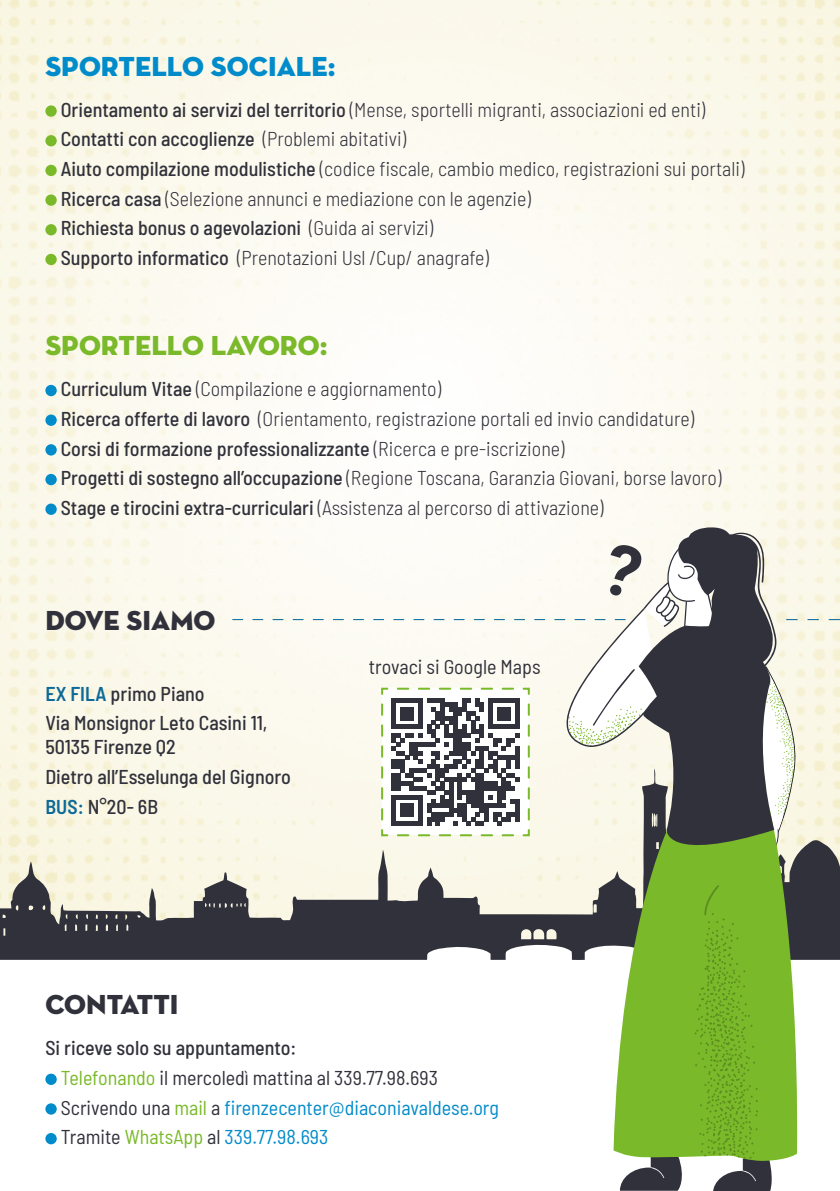
<style>
.page{position:relative;width:840px;height:1191px;background:#fff}
.page>*{position:absolute;margin:0;border:0;box-sizing:border-box;transform-origin:0 0}
.t1{font:28px "Neutra Disp Titling";color:#31313b}
.t2{font:28px "Neutra Disp Titling";color:#008bcb}
.t3{font:28px "Neutra Disp Titling";color:#7ab929}
.t4{font:300 semi-condensed 20px "Barlow";color:#31313b}
.t5{font:500 semi-condensed 20px/24px "Barlow";color:#31313b}
.t6{font:semi-condensed 20px "Barlow";color:#008bcb}
.t7{font:semi-condensed 20px "Barlow";color:#31313b}
.s1{font-weight:500}
.s2{font-weight:300}
.s3{font-weight:600;color:#0d6a98}
.s4{color:#7ab929}
.s5{color:#31313b}
</style>
<div class="page">
<img style="left:0;top:0;width:839px;height:768px">
<div style="left:45px;top:105px;width:12px;height:12px;background:#7ab929;border-radius:50%"></div>
<div style="left:45px;top:135px;width:12px;height:11px;background:#7ab929;border-radius:50%"></div>
<div style="left:45px;top:165px;width:12px;height:11px;background:#7ab929;border-radius:50%"></div>
<div style="left:45px;top:194px;width:12px;height:12px;background:#7ab929;border-radius:50%"></div>
<div style="left:45px;top:224px;width:12px;height:11px;background:#7ab929;border-radius:50%"></div>
<div style="left:45px;top:254px;width:12px;height:11px;background:#7ab929;border-radius:50%"></div>
<div style="left:45px;top:385px;width:12px;height:11px;background:#008bcb;border-radius:50%"></div>
<div style="left:45px;top:414px;width:12px;height:12px;background:#008bcb;border-radius:50%"></div>
<div style="left:45px;top:444px;width:12px;height:11px;background:#008bcb;border-radius:50%"></div>
<div style="left:45px;top:474px;width:12px;height:11px;background:#008bcb;border-radius:50%"></div>
<div style="left:45px;top:503px;width:12px;height:12px;background:#008bcb;border-radius:50%"></div>
<svg style="left:0;top:768px;width:839px;height:192px;background:#a09f99"></svg>
<div style="left:45px;top:1073px;width:12px;height:12px;background:#008bcb;border-radius:50%"></div>
<div style="left:45px;top:1103px;width:12px;height:11px;background:#008bcb;border-radius:50%"></div>
<div style="left:45px;top:1133px;width:12px;height:11px;background:#008bcb;border-radius:50%"></div>
<svg style="left:620px;top:1161px;width:62px;height:29px"></svg>
<svg style="left:613px;top:873px;width:185px;height:288px;background:#81b340"></svg>
<svg style="left:694px;top:885px;width:80px;height:306px;background:#7bb234"></svg>
<svg style="left:232px;top:524px;width:607px;height:349px"></svg>
<p class="t2" style="left:45px;top:49px;width:291px">SPORTELLO SOCIALE:</p>
<p class="t4" style="left:61px;top:95px;width:645px"><span class="s1">Orientamento ai servizi del territorio</span> (Mense, sportelli migranti, associazioni ed enti)</p>
<p class="t5" style="left:61px;top:126px;width:347px">Contatti con accoglienze <span class="s2">(Problemi abitativi)</span></p>
<p class="t4" style="left:61px;top:155px;width:684px"><span class="s1">Aiuto compilazione modulistiche</span> (codice fiscale, cambio medico, registrazioni sui portali)</p>
<p class="t4" style="left:61px;top:184px;width:471px"><span class="s1">Ricerca casa</span> (Selezione annunci e mediazione con le agenzie)</p>
<p class="t5" style="left:61px;top:215px;width:374px">Richiesta bonus o agevolazioni <span class="s2">(Guida ai servizi)</span></p>
<p class="t4" style="left:61px;top:244px;width:429px"><span class="s1">Supporto informatico</span> (Prenotazioni Usl /Cup/ anagrafe)</p>
<p class="t3" style="left:45px;top:328px;width:283px">SPORTELLO LAVORO:</p>
<p class="t4" style="left:61px;top:375px;width:381px"><span class="s1">Curriculum Vitae</span> (Compilazione e aggiornamento)</p>
<p class="t4" style="left:61px;top:404px;width:634px"><span class="s1">Ricerca offerte di lavoro</span> (Orientamento, registrazione portali ed invio candidature)</p>
<p class="t5" style="left:61px;top:435px;width:505px">Corsi di formazione professionalizzante <span class="s2">(Ricerca e pre-iscrizione)</span></p>
<p class="t4" style="left:61px;top:464px;width:661px"><span class="s1">Progetti di sostegno all’occupazione</span> (Regione Toscana, Garanzia Giovani, borse lavoro)</p>
<p class="t4" style="left:61px;top:493px;width:544px"><span class="s1">Stage e tirocini extra-curriculari</span> (Assistenza al percorso di attivazione)</p>
<p class="t1" style="left:45px;top:603px;width:171px">DOVE SIAMO</p>
<p class="t5" style="left:45px;top:680px;width:161px"><span class="s3">EX FILA</span> primo Piano</p>
<p class="t5" style="left:45px;top:709px;width:223px">Via Monsignor Leto Casini 11,<br>50135 Firenze Q2</p>
<p class="t5" style="left:45px;top:763px;width:247px">Dietro all’Esselunga del Gignoro</p>
<p class="t5" style="left:45px;top:793px;width:114px"><span class="s3">BUS:</span> N°20- 6B</p>
<p class="t7" style="left:369px;top:652px;width:173px">trovaci si Google Maps</p>
<p class="t1" style="left:45px;top:987px;width:135px">CONTATTI</p>
<p class="t5" style="left:45px;top:1034px;width:252px">Si riceve solo su appuntamento:</p>
<p class="t7" style="left:61px;top:1063px;width:378px"><span class="s4">Telefonando</span> il mercoledì mattina al 339.77.98.693</p>
<p class="t6" style="left:61px;top:1093px;width:439px"><span class="s5">Scrivendo una</span> <span class="s4">mail</span> <span class="s5">a</span> firenzecenter@diaconiavaldese.org</p>
<p class="t6" style="left:61px;top:1122px;width:269px"><span class="s5">Tramite</span> <span class="s4">WhatsApp</span> <span class="s5">al</span> 339.77.98.693</p>
</div>
